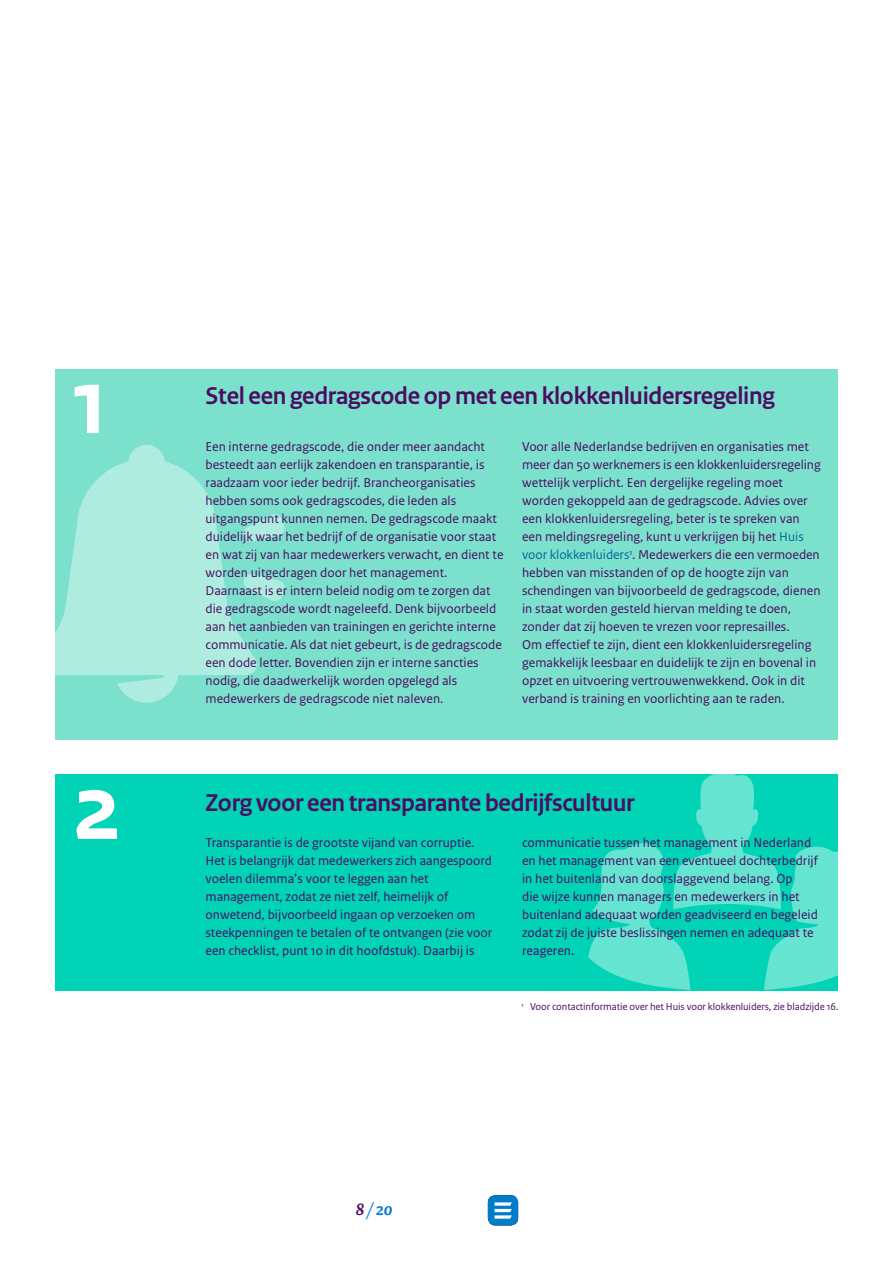
<style>
.page{position:relative;width:893px;height:1263px;background:#fff}
.page>*{position:absolute;margin:0;border:0;box-sizing:border-box;transform-origin:0 0}
.t1{font:700 97.5px "Rijksoverheid Sans Text";color:#fff}
.t2{font:700 25.5px "Rijksoverheid Sans Heading";letter-spacing:-.01em;color:#4b0c61}
.t3{font:italic 700 18px "Rijksoverheid Serif";color:#007ccb}
.t4{font:13.5px/18px "Rijksoverheid Sans Text";color:#4b0c61}
.t5{font:10.5px "Rijksoverheid Sans Text";letter-spacing:-.01em;color:#4b0c61}
.s1{color:#00689e}
.s2{color:#4b0c61}
</style>
<div class="page">
<div style="left:55px;top:774px;width:783px;height:216px;background:#00d3b6"></div>
<div style="left:55px;top:369px;width:783px;height:370px;background:#7be0cc"></div>
<div style="left:488px;top:1195px;width:30px;height:30px;background:#007ccb;border-radius:8px"></div>
<svg style="left:494px;top:1202px;width:18px;height:16px"></svg>
<svg style="left:260px;top:514px;width:25px;height:26px"></svg>
<svg style="left:260px;top:576px;width:25px;height:26px"></svg>
<svg style="left:55px;top:445px;width:205px;height:258px;fill:#afece0"></svg>
<svg style="left:588px;top:774px;width:250px;height:216px"></svg>
<h1 class="t1" style="left:72px;top:346px;width:39px">1</h1>
<h1 class="t1" style="left:72px;top:752px;width:51px">2</h1>
<h2 class="t2" style="left:206px;top:381px;width:571px">Stel een gedragscode op met een klokkenluidersregeling</h2>
<p class="t4" style="left:206px;top:438px;width:300px">Een interne gedragscode, die onder meer aandacht besteedt aan eerlijk zakendoen en transparantie, is raadzaam voor ieder bedrijf. Brancheorganisaties hebben soms ook gedragscodes, die leden als uitgangspunt kunnen nemen. De gedragscode maakt duidelijk waar het bedrijf of de organisatie voor staat en wat zij van haar medewerkers verwacht, en dient te worden uitgedragen door het management.<br>Daarnaast is er intern beleid nodig om te zorgen dat die gedragscode wordt nageleefd. Denk bijvoorbeeld aan het aanbieden van trainingen en gerichte interne communicatie. Als dat niet gebeurt, is de gedragscode een dode letter. Bovendien zijn er interne sancties nodig, die daadwerkelijk worden opgelegd als medewerkers de gedragscode niet naleven.</p>
<p class="t4" style="left:522px;top:438px;width:300px">Voor alle Nederlandse bedrijven en organisaties met meer dan 50 werknemers is een klokkenluidersregeling wettelijk verplicht. Een dergelijke regeling moet worden gekoppeld aan de gedragscode. Advies over een klokkenluidersregeling, beter is te spreken van een meldingsregeling, kunt u verkrijgen bij het <span class="s1">Huis voor klokkenluiders</span><sup>1</sup>. Medewerkers die een vermoeden hebben van misstanden of op de hoogte zijn van schendingen van bijvoorbeeld de gedragscode, dienen in staat worden gesteld hiervan melding te doen, zonder dat zij hoeven te vrezen voor represailles.<br>Om effectief te zijn, dient een klokkenluidersregeling gemakkelijk leesbaar en duidelijk te zijn en bovenal in opzet en uitvoering vertrouwenwekkend. Ook in dit verband is training en voorlichting aan te raden.</p>
<h2 class="t2" style="left:206px;top:788px;width:431px">Zorg voor een transparante bedrijfscultuur</h2>
<p class="t4" style="left:206px;top:834px;width:288px">Transparantie is de grootste vijand van corruptie.<br>Het is belangrijk dat medewerkers zich aangespoord voelen dilemma’s voor te leggen aan het management, zodat ze niet zelf, heimelijk of onwetend, bijvoorbeeld ingaan op verzoeken om steekpenningen te betalen of te ontvangen (zie voor een checklist, punt 10 in dit hoofdstuk). Daarbij is</p>
<p class="t4" style="left:522px;top:834px;width:297px">communicatie tussen het management in Nederland en het management van een eventueel dochterbedrijf in het buitenland van doorslaggevend belang. Op<br>die wijze kunnen managers en medewerkers in het buitenland adequaat worden geadviseerd en begeleid zodat zij de juiste beslissingen nemen en adequaat te reageren.</p>
<h3 class="t3" style="left:356px;top:1198px;width:38px"><span class="s2">8</span>/ 20</h3>
<p class="t5" style="left:522px;top:1001px;width:318px"><sup>1</sup> Voor contactinformatie over het Huis voor klokkenluiders, zie bladzijde 16.</p>
</div>
